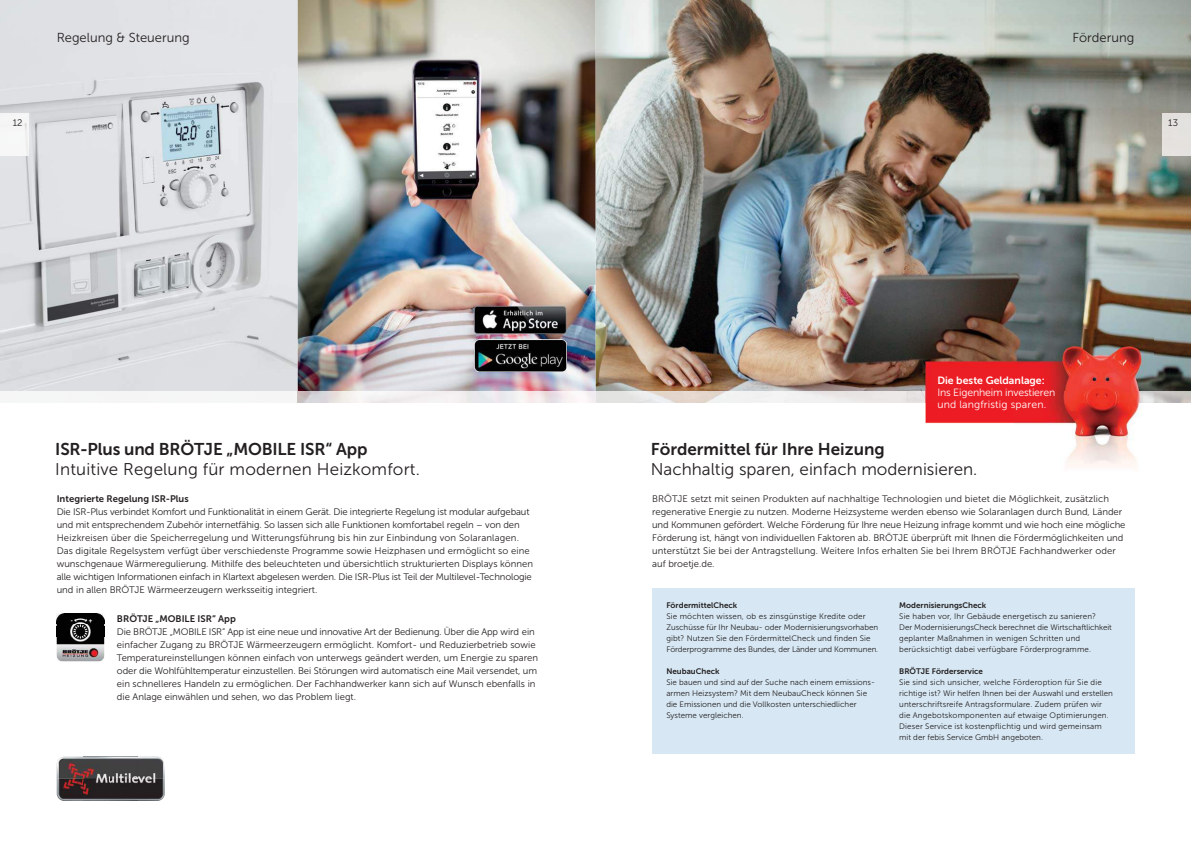
<style>
.page{position:relative;width:1191px;height:842px;background:#fff}
.page>*{position:absolute;margin:0;border:0;box-sizing:border-box;transform-origin:0 0}
.t1{font:17px "Museo Sans 300";letter-spacing:.005em;color:#231f20}
.t2{font:17px "Museo Sans 700";color:#231f20}
.t3{font:13px "Museo Sans 300";color:#231f20}
.t4{font:10.5px/12px "Museo Sans 300";letter-spacing:-.015em;color:#fff}
.t5{font:10.5px "Museo Sans 700";color:#fff}
.t6{font:9.5px/13px "Museo Sans 300";color:#231f20}
.t7{font:9.5px "Museo Sans 700";color:#231f20}
.t8{font:8px/11px "Museo Sans 300";letter-spacing:.01em;color:#231f20}
.t9{font:8px "Museo Sans 700";color:#231f20}
</style>
<div class="page">
<img style="left:0;top:0;width:1191px;height:391px">
<img style="left:0;top:113px;width:28px;height:43px">
<img style="left:1162px;top:113px;width:29px;height:43px">
<img style="left:473px;top:303px;width:94px;height:31px">
<img style="left:475px;top:340px;width:91px;height:31px">
<img style="left:1153px;top:391px;width:38px;height:12px">
<img style="left:8px;top:391px;width:901px;height:12px">
<img style="left:909px;top:330px;width:244px;height:139px">
<div style="left:652px;top:588px;width:482px;height:166px;background:#d7e8f4"></div>
<img style="left:57px;top:757px;width:108px;height:44px">
<img style="left:57px;top:614px;width:47px;height:47px">
<img style="left:57px;top:626px;width:47px;height:11px">
<h2 class="t3" style="left:57px;top:33px;width:134px">Regelung &amp; Steuerung</h2>
<h2 class="t3" style="left:1072px;top:33px;width:63px">Förderung</h2>
<p class="t6" style="left:13px;top:117px;width:11px">12</p>
<p class="t6" style="left:1168px;top:117px;width:11px">13</p>
<h1 class="t2" style="left:55px;top:443px;width:314px">ISR-Plus und BRÖTJE „MOBILE ISR“ App</h1>
<h1 class="t1" style="left:55px;top:463px;width:366px">Intuitive Regelung für modernen Heizkomfort.</h1>
<p class="t7" style="left:57px;top:495px;width:133px">Integrierte Regelung ISR-Plus</p>
<p class="t6" style="left:57px;top:506px;width:478px">Die ISR-Plus verbindet Komfort und Funktionalität in einem Gerät. Die integrierte Regelung ist modular aufgebaut und mit entsprechendem Zubehör internetfähig. So lassen sich alle Funktionen komfortabel regeln – von den Heizkreisen über die Speicherregelung und Witterungsführung bis hin zur Einbindung von Solaranlagen.<br>Das digitale Regelsystem verfügt über verschiedenste Programme sowie Heizphasen und ermöglicht so eine wunschgenaue Wärmeregulierung. Mithilfe des beleuchteten und übersichtlich strukturierten Displays können alle wichtigen Informationen einfach in Klartext abgelesen werden. Die ISR-Plus ist Teil der Multilevel-Technologie und in allen BRÖTJE Wärmeerzeugern werksseitig integriert.</p>
<p class="t7" style="left:117px;top:615px;width:120px">BRÖTJE „MOBILE ISR“ App</p>
<p class="t6" style="left:117px;top:626px;width:422px">Die BRÖTJE „MOBILE ISR“ App ist eine neue und innovative Art der Bedienung. Über die App wird ein einfacher Zugang zu BRÖTJE Wärmeerzeugern ermöglicht. Komfort- und Reduzierbetrieb sowie Temperatureinstellungen können einfach von unterwegs geändert werden, um Energie zu sparen oder die Wohlfühltemperatur einzustellen. Bei Störungen wird automatisch eine Mail versendet, um ein schnelleres Handeln zu ermöglichen. Der Fachhandwerker kann sich auf Wunsch ebenfalls in die Anlage einwählen und sehen, wo das Problem liegt.</p>
<p class="t5" style="left:937px;top:377px;width:109px">Die beste Geldanlage:</p>
<p class="t4" style="left:937px;top:387px;width:119px">Ins Eigenheim investieren und langfristig sparen.</p>
<h1 class="t2" style="left:651px;top:443px;width:235px">Fördermittel für Ihre Heizung</h1>
<h1 class="t1" style="left:651px;top:463px;width:328px">Nachhaltig sparen, einfach modernisieren.</h1>
<p class="t6" style="left:652px;top:493px;width:475px">BRÖTJE setzt mit seinen Produkten auf nachhaltige Technologien und bietet die Möglichkeit, zusätzlich regenerative Energie zu nutzen. Moderne Heizsysteme werden ebenso wie Solaranlagen durch Bund, Länder und Kommunen gefördert. Welche Förderung für Ihre neue Heizung infrage kommt und wie hoch eine mögliche Förderung ist, hängt von individuellen Faktoren ab. BRÖTJE überprüft mit Ihnen die Fördermöglichkeiten und unterstützt Sie bei der Antragstellung. Weitere Infos erhalten Sie bei Ihrem BRÖTJE Fachhandwerker oder auf broetje.de.</p>
<p class="t9" style="left:666px;top:603px;width:72px">FördermittelCheck</p>
<p class="t8" style="left:666px;top:612px;width:213px">Sie möchten wissen, ob es zinsgünstige Kredite oder Zuschüsse für Ihr Neubau- oder Modernisierungsvorhaben gibt? Nutzen Sie den FördermittelCheck und finden Sie Förderprogramme des Bundes, der Länder und Kommunen.</p>
<p class="t9" style="left:666px;top:669px;width:55px">NeubauCheck</p>
<p class="t8" style="left:666px;top:678px;width:210px">Sie bauen und sind auf der Suche nach einem emissions&shy;armen Heizsystem? Mit dem NeubauCheck können Sie die Emissionen und die Vollkosten unterschiedlicher Systeme vergleichen.</p>
<p class="t9" style="left:899px;top:603px;width:89px">ModernisierungsCheck</p>
<p class="t8" style="left:899px;top:612px;width:214px">Sie haben vor, Ihr Gebäude energetisch zu sanieren?<br>Der ModernisierungsCheck berechnet die Wirtschaftlichkeit geplanter Maßnahmen in wenigen Schritten und berücksichtigt dabei verfügbare Förderprogramme.</p>
<p class="t9" style="left:899px;top:669px;width:85px">BRÖTJE Förderservice</p>
<p class="t8" style="left:899px;top:678px;width:215px">Sie sind sich unsicher, welche Förderoption für Sie die richtige ist? Wir helfen Ihnen bei der Auswahl und erstellen unterschriftsreife Antragsformulare. Zudem prüfen wir die Angebotskomponenten auf etwaige Optimierungen.<br>Dieser Service ist kostenpflichtig und wird gemeinsam mit der febis Service GmbH angeboten.</p>
</div>
